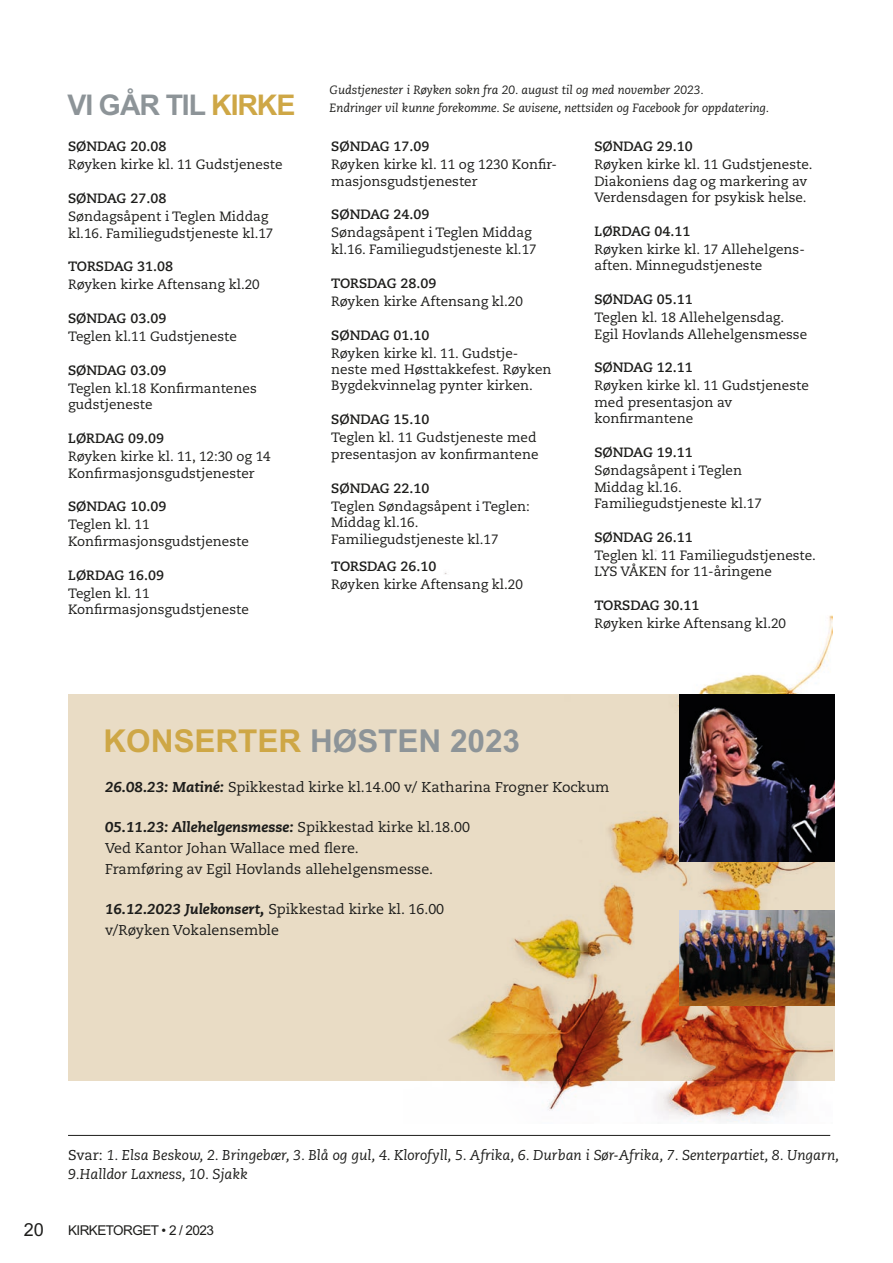
<style>
.page{position:relative;width:893px;height:1263px;background:#fff}
.page>*{position:absolute;margin:0;border:0;box-sizing:border-box;transform-origin:0 0}
.Grå_Heading{font:700 31.5px "Arial MT Std";color:#8d9498}
.t1{font:700 28.5px "Arial MT Std";letter-spacing:-.04em;color:#8d9498}
.t2{font:18px "Arial MT Std";color:#1d1d1b}
.Mellomheading_NY{font:14.25px/21px "Caecilia LT Pro 55 Roman";color:#1d1d1b}
.tekst{font:italic 14.25px/19.5px "Caecilia LT Pro 56";color:#1d1d1b}
.Gudstjenestetekst{font:13.5px/16.5px "Caecilia LT Pro 55 Roman";color:#1d1d1b}
.Gudstjenestetittel{font:700 13.5px "Caecilia LT Pro 75";color:#1d1d1b}
.t3{font:13.5px "Arial MT Std";letter-spacing:-.04em;color:#1d1d1b}
.Gudstjenestetekst-2{font:italic 12px "Caecilia LT Pro 56";color:#1d1d1b}
.s1{color:#cea746}
.s2{font-family:"Caecilia LT Pro 86";font-weight:800;font-style:italic}
.s3{font-family:"Caecilia LT Pro 55 Roman";font-style:normal}
</style>
<div class="page">
<div style="left:68px;top:694px;width:767px;height:386px;background:#e9dcc5"></div>
<img style="left:404px;top:550px;width:428px;height:573px">
<hr style="left:68px;top:1135px;width:762px;height:1px;background:#1d1d1b">
<img style="left:679px;top:694px;width:156px;height:167px">
<img style="left:679px;top:910px;width:156px;height:96px">
<p class="t1" style="left:68px;top:88px;width:229px">VI GÅR TIL <span class="s1">KIRKE</span></p>
<p class="Gudstjenestetekst-2" style="left:330px;top:82px;width:376px">Gudstjenester i Røyken sokn fra 20. august til og med november 2023.</p>
<p class="Gudstjenestetekst-2" style="left:330px;top:100px;width:441px">Endringer vil kunne forekomme. Se avisene, nettsiden og Facebook for oppdatering.</p>
<p class="Gudstjenestetittel" style="left:68px;top:137px;width:100px">SØNDAG 20.08</p>
<p class="Gudstjenestetekst" style="left:68px;top:156px;width:216px">Røyken kirke kl. 11 Gudstjeneste</p>
<p class="Gudstjenestetittel" style="left:68px;top:189px;width:100px">SØNDAG 27.08</p>
<p class="Gudstjenestetekst" style="left:68px;top:208px;width:207px">Søndagsåpent i Teglen Middag kl.16. Familiegudstjeneste kl.17</p>
<p class="Gudstjenestetittel" style="left:68px;top:257px;width:107px">TORSDAG 31.08</p>
<p class="Gudstjenestetekst" style="left:68px;top:276px;width:193px">Røyken kirke Aftensang kl.20</p>
<p class="Gudstjenestetittel" style="left:68px;top:309px;width:100px">SØNDAG 03.09</p>
<p class="Gudstjenestetekst" style="left:68px;top:328px;width:170px">Teglen kl.11 Gudstjeneste</p>
<p class="Gudstjenestetittel" style="left:68px;top:361px;width:100px">SØNDAG 03.09</p>
<p class="Gudstjenestetekst" style="left:68px;top:380px;width:190px">Teglen kl.18 Konfirmantenes</p>
<p class="Gudstjenestetekst" style="left:68px;top:396px;width:86px">gudstjeneste</p>
<p class="Gudstjenestetittel" style="left:68px;top:429px;width:98px">LØRDAG 09.09</p>
<p class="Gudstjenestetekst" style="left:68px;top:448px;width:204px">Røyken kirke kl. 11, 12:30 og 14<br>Konfirmasjonsgudstjenester</p>
<p class="Gudstjenestetittel" style="left:68px;top:497px;width:100px">SØNDAG 10.09</p>
<p class="Gudstjenestetekst" style="left:68px;top:516px;width:83px">Teglen kl. 11</p>
<p class="Gudstjenestetekst" style="left:68px;top:533px;width:182px">Konfirmasjonsgudstjeneste</p>
<p class="Gudstjenestetittel" style="left:68px;top:566px;width:98px">LØRDAG 16.09</p>
<p class="Gudstjenestetekst" style="left:68px;top:584px;width:83px">Teglen kl. 11</p>
<p class="Gudstjenestetekst" style="left:68px;top:601px;width:182px">Konfirmasjonsgudstjeneste</p>
<p class="Gudstjenestetittel" style="left:331px;top:137px;width:100px">SØNDAG 17.09</p>
<p class="Gudstjenestetekst" style="left:331px;top:156px;width:227px">Røyken kirke kl. 11 og 1230 Konfir&shy;masjonsgudstjenester</p>
<p class="Gudstjenestetittel" style="left:331px;top:206px;width:100px">SØNDAG 24.09</p>
<p class="Gudstjenestetekst" style="left:331px;top:224px;width:207px">Søndagsåpent i Teglen Middag kl.16. Familiegudstjeneste kl.17</p>
<p class="Gudstjenestetittel" style="left:331px;top:274px;width:107px">TORSDAG 28.09</p>
<p class="Gudstjenestetekst" style="left:331px;top:293px;width:193px">Røyken kirke Aftensang kl.20</p>
<p class="Gudstjenestetittel" style="left:331px;top:326px;width:100px">SØNDAG 01.10</p>
<p class="Gudstjenestetekst" style="left:331px;top:344px;width:222px">Røyken kirke kl. 11. Gudstje&shy;neste med Høsttakkefest. Røyken<br>Bygdekvinnelag pynter kirken.</p>
<p class="Gudstjenestetittel" style="left:331px;top:410px;width:100px">SØNDAG 15.10</p>
<p class="Gudstjenestetekst" style="left:331px;top:429px;width:209px">Teglen kl. 11 Gudstjeneste med presentasjon av konfirmantene</p>
<p class="Gudstjenestetittel" style="left:331px;top:479px;width:100px">SØNDAG 22.10</p>
<p class="Gudstjenestetekst" style="left:331px;top:497px;width:200px">Teglen Søndagsåpent i Teglen:</p>
<p class="Gudstjenestetekst" style="left:331px;top:514px;width:89px">Middag kl.16.</p>
<p class="Gudstjenestetekst" style="left:331px;top:530px;width:169px">Familiegudstjeneste kl.17</p>
<p class="Gudstjenestetittel" style="left:331px;top:557px;width:107px">TORSDAG 26.10</p>
<p class="Gudstjenestetekst" style="left:331px;top:576px;width:193px">Røyken kirke Aftensang kl.20</p>
<p class="Gudstjenestetittel" style="left:594px;top:137px;width:100px">SØNDAG 29.10</p>
<p class="Gudstjenestetekst" style="left:594px;top:156px;width:220px">Røyken kirke kl. 11 Gudstjeneste.<br>Diakoniens dag og markering av<br>Verdensdagen for psykisk helse.</p>
<p class="Gudstjenestetittel" style="left:594px;top:222px;width:98px">LØRDAG 04.11</p>
<p class="Gudstjenestetekst" style="left:594px;top:241px;width:212px">Røyken kirke kl. 17 Allehelgens-</p>
<p class="Gudstjenestetekst" style="left:594px;top:257px;width:170px">aften. Minnegudstjeneste</p>
<p class="Gudstjenestetittel" style="left:594px;top:290px;width:100px">SØNDAG 05.11</p>
<p class="Gudstjenestetekst" style="left:594px;top:309px;width:191px">Teglen kl. 18 Allehelgensdag.</p>
<p class="Gudstjenestetekst" style="left:594px;top:325px;width:214px">Egil Hovlands Allehelgensmesse</p>
<p class="Gudstjenestetittel" style="left:594px;top:358px;width:100px">SØNDAG 12.11</p>
<p class="Gudstjenestetekst" style="left:594px;top:377px;width:216px">Røyken kirke kl. 11 Gudstjeneste med presentasjon av</p>
<p class="Gudstjenestetekst" style="left:594px;top:410px;width:100px">konfirmantene</p>
<p class="Gudstjenestetittel" style="left:594px;top:443px;width:100px">SØNDAG 19.11</p>
<p class="Gudstjenestetekst" style="left:594px;top:462px;width:149px">Søndagsåpent i Teglen</p>
<p class="Gudstjenestetekst" style="left:594px;top:478px;width:89px">Middag kl.16.</p>
<p class="Gudstjenestetekst" style="left:594px;top:495px;width:169px">Familiegudstjeneste kl.17</p>
<p class="Gudstjenestetittel" style="left:594px;top:528px;width:100px">SØNDAG 26.11</p>
<p class="Gudstjenestetekst" style="left:594px;top:547px;width:223px">Teglen kl. 11 Familiegudstjeneste.<br>LYS VÅKEN for 11-åringene</p>
<p class="Gudstjenestetittel" style="left:594px;top:596px;width:107px">TORSDAG 30.11</p>
<p class="Gudstjenestetekst" style="left:594px;top:615px;width:193px">Røyken kirke Aftensang kl.20</p>
<p class="Grå_Heading" style="left:103px;top:723px;width:418px"><span class="s1">KONSERTER</span> HØSTEN 2023</p>
<p class="Mellomheading_NY" style="left:105px;top:776px;width:506px"><span class="s2">26.08.23: Matiné:</span> Spikkestad kirke kl.14.00 v/ Katharina Frogner Kockum</p>
<p class="Mellomheading_NY" style="left:105px;top:816px;width:366px"><span class="s2">05.11.23: Allehelgensmesse:</span> Spikkestad kirke kl.18.00<br>Ved Kantor Johan Wallace med flere.<br>Framføring av Egil Hovlands allehelgensmesse.</p>
<p class="Mellomheading_NY" style="left:105px;top:898px;width:341px"><span class="s2">16.12.2023 Julekonsert,</span> Spikkestad kirke kl. 16.00 v/Røyken Vokalensemble</p>
<p class="tekst" style="left:68px;top:1145px;width:773px"><span class="s3">Svar:</span> 1. Elsa Beskow, 2. Bringebær, 3. Blå og gul, 4. Klorofyll, 5. Afrika, 6. Durban i Sør-Afrika, 7. Senterpartiet, 8. Ungarn,<br>9.Halldor Laxness, 10. Sjakk</p>
<h3 class="t2" style="left:24px;top:1219px;width:22px">20</h3>
<p class="t3" style="left:68px;top:1222px;width:147px">KIRKETORGET • 2 / 2023</p>
</div>
